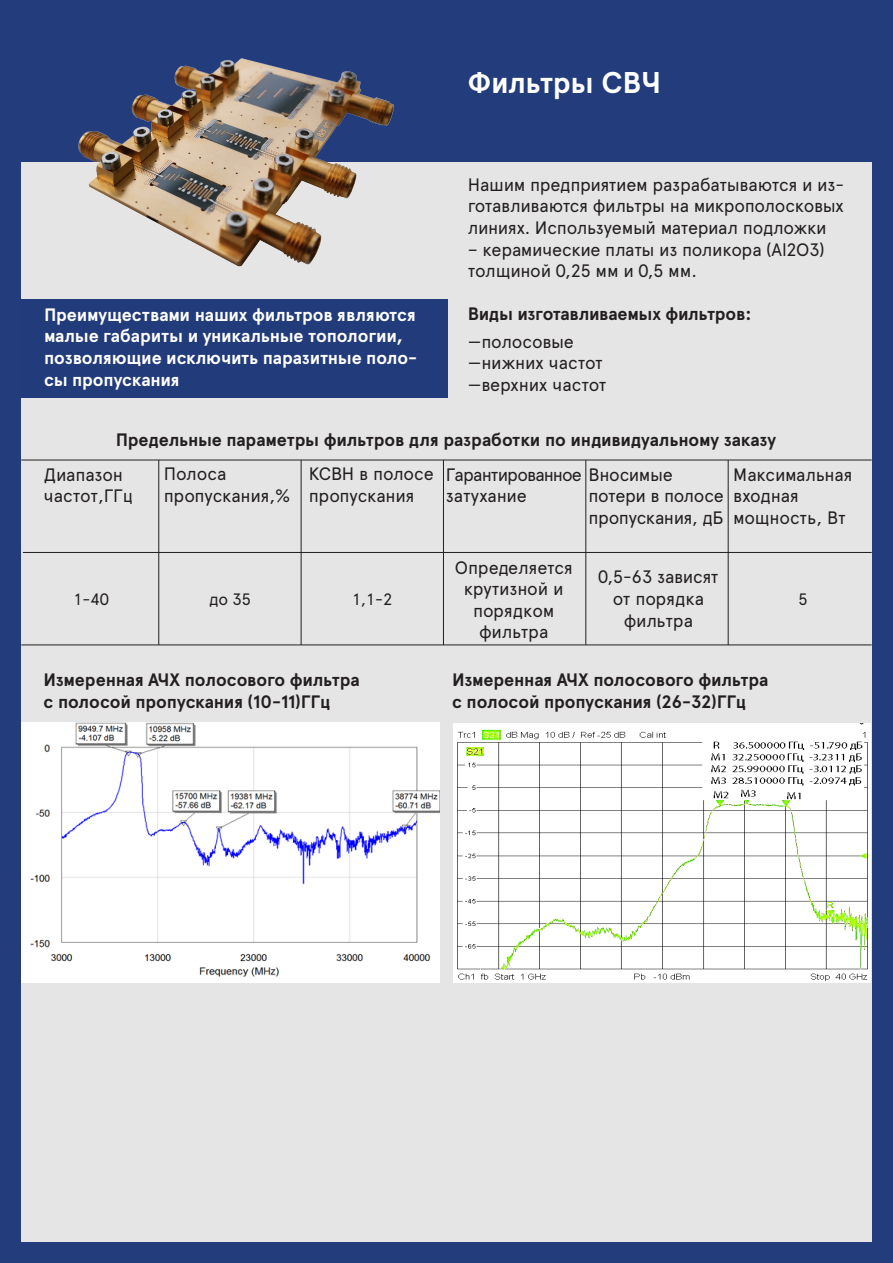
<style>
.page{position:relative;width:893px;height:1263px;background:#233c7b}
.page>*{position:absolute;margin:0;border:0;box-sizing:border-box;transform-origin:0 0}
.t1{font:700 30px "Apercu Pro";letter-spacing:-.015em;color:#fff}
.t2{font:18px/21.6px "Apercu Pro";letter-spacing:-.02em;color:#231f20}
.t3{font:700 18px/27px "Apercu Pro";letter-spacing:-.01em;color:#231f20}
.t4{font:700 18px/21.6px "Apercu Pro";letter-spacing:-.01em;color:#fff}
.t5{font:18px "Apercu Pro";color:#231f20}
.t6{font:16.5px "Apercu Pro";color:#231f20}
.s1{font-weight:400}
</style>
<div class="page">
<div style="left:21px;top:163px;width:851px;height:1079px;background:#e5e5e5"></div>
<img style="left:57px;top:58px;width:355px;height:209px">
<hr style="left:21px;top:460px;width:851px;height:1px;background:#231f20">
<hr style="left:301px;top:460px;width:1px;height:185px;background:#231f20">
<hr style="left:158px;top:460px;width:1px;height:185px;background:#231f20">
<hr style="left:23px;top:552px;width:849px;height:1px;background:#231f20">
<hr style="left:443px;top:460px;width:1px;height:185px;background:#231f20">
<hr style="left:585px;top:460px;width:1px;height:185px;background:#231f20">
<hr style="left:728px;top:460px;width:1px;height:185px;background:#231f20">
<hr style="left:21px;top:644px;width:851px;height:1px;background:#231f20">
<div style="left:21px;top:299px;width:426px;height:98px;background:#223c7b"></div>
<img style="left:22px;top:723px;width:418px;height:260px">
<img style="left:453px;top:723px;width:417px;height:260px">
<p class="t1" style="left:468px;top:60px;width:195px">Фильтры СВЧ</p>
<p class="t2" style="left:468px;top:173px;width:378px;text-align:justify">Нашим предприятием разрабатываются и из&shy;готавливаются фильтры на микрополосковых линиях. Используемый материал подложки</p>
<p class="t2" style="left:468px;top:237px;width:358px">– керамические платы из поликора (Al2O3) толщиной 0,25 мм и 0,5 мм.</p>
<p class="t3" style="left:468px;top:300px;width:285px">Виды изготавливаемых фильтров: <span class="s1">—полосовые</span></p>
<p class="t2" style="left:468px;top:351px;width:137px">—нижних частот</p>
<p class="t2" style="left:468px;top:372px;width:140px">—верхних частот</p>
<p class="t3" style="left:116px;top:426px;width:662px">Предельные параметры фильтров для разработки по индивидуальному заказу</p>
<p class="t2" style="left:44px;top:462px;width:81px">Диапазон</p>
<p class="t5" style="left:44px;top:482px;width:91px">частот,ГГц</p>
<p class="t4" style="left:44px;top:303px;width:375px">Преимуществами наших фильтров являются малые габариты и уникальные топологии, позволяющие исключить паразитные поло&shy;сы пропускания</p>
<p class="t2" style="left:309px;top:462px;width:127px">КСВН в полосе пропускания</p>
<p class="t2" style="left:446px;top:462px;width:228px">Гарантированное Вносимые затухание</p>
<p class="t2" style="left:164px;top:462px;width:64px">Полоса</p>
<p class="t2" style="left:164px;top:483px;width:128px">пропускания,%</p>
<p class="t2" style="left:733px;top:462px;width:121px">Максимальная</p>
<p class="t2" style="left:733px;top:484px;width:67px">входная</p>
<p class="t2" style="left:733px;top:505px;width:114px">мощность, Вт</p>
<p class="t2" style="left:589px;top:484px;width:137px">потери в полосе пропускания, дБ</p>
<p class="t6" style="left:73px;top:587px;width:37px">1-40</p>
<p class="t6" style="left:209px;top:587px;width:43px">до 35</p>
<p class="t6" style="left:352px;top:587px;width:42px">1,1-2</p>
<p class="t2" style="left:455px;top:555px;width:120px">Определяется</p>
<p class="t2" style="left:464px;top:577px;width:102px">крутизной и</p>
<p class="t2" style="left:473px;top:598px;width:83px;text-align:center">порядком фильтра</p>
<p class="t2" style="left:598px;top:565px;width:122px">0,5-6З зависят</p>
<p class="t5" style="left:613px;top:585px;width:93px">от порядка</p>
<p class="t2" style="left:624px;top:608px;width:71px">фильтра</p>
<p class="t6" style="left:799px;top:587px;width:11px">5</p>
<p class="t3" style="left:44px;top:666px;width:318px">Измеренная АЧХ полосового фильтра</p>
<p class="t3" style="left:44px;top:688px;width:288px">с полосой пропускания (10-11)ГГц</p>
<p class="t3" style="left:452px;top:666px;width:318px">Измеренная АЧХ полосового фильтра</p>
<p class="t3" style="left:452px;top:688px;width:295px">с полосой пропускания (26-32)ГГц</p>
</div>
